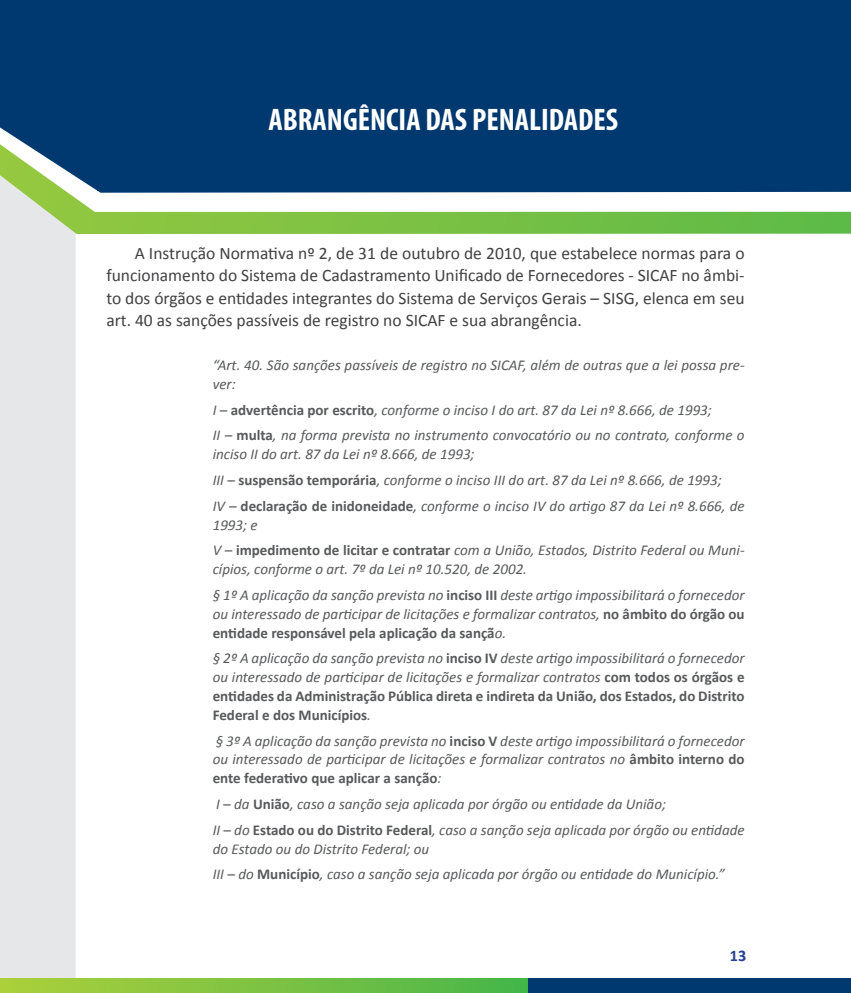
<style>
.page{position:relative;width:851px;height:993px;background:#fff}
.page>*{position:absolute;margin:0;border:0;box-sizing:border-box;transform-origin:0 0}
.t1{font:700 condensed 31.25px "Myriad Pro";color:#fff}
.t2{font:17.5px/22.5px "Calibri";color:#414042;text-align:justify}
.t3{font:700 16.25px "Calibri";color:#25408f}
.t4{font:italic 15px/18.8px "Calibri";color:#58595b}
.s1{font-weight:700;font-style:normal}
</style>
<div class="page">
<div style="left:0;top:234px;width:76px;height:744px;background:#e6e7e8"></div>
<svg style="left:1px;top:978px;width:527px;height:14px;background:#7ac242"></svg>
<div style="left:528px;top:978px;width:322px;height:14px;background:#003870"></div>
<svg style="left:0;top:212px;width:850px;height:22px;background:#80c351"></svg>
<svg style="left:0;top:193px;width:850px;height:19px"></svg>
<svg style="left:0;top:0;width:850px;height:193px;background:#28597d"></svg>
<div style="left:98px;top:0;width:752px;height:191px;background:#003870"></div>
<svg style="left:0;top:0;width:1px;height:14px"></svg>
<svg style="left:0;top:978px;width:1px;height:14px"></svg>
<h1 class="t1" style="left:268px;top:100px;width:351px">ABRANGÊNCIA DAS PENALIDADES</h1>
<p class="t2" style="left:106px;top:242px;width:639px;text-indent:28px">A Instrução Normativa nº 2, de 31 de outubro de 2010, que estabelece normas para o funcionamento do Sistema de Cadastramento Unificado de Fornecedores - SICAF no âmbi&shy;to dos órgãos e entidades integrantes do Sistema de Serviços Gerais – SISG, elenca em seu art. 40 as sanções passíveis de registro no SICAF e sua abrangência.</p>
<p class="t4" style="left:213px;top:355px;width:533px">“Art. 40. São sanções passíveis de registro no SICAF, além de outras que a lei possa pre&shy;ver:</p>
<p class="t4" style="left:213px;top:396px;width:533px;line-height:25.9px">I – <span class="s1">advertência por escrito</span>, conforme o inciso I do art. 87 da Lei nº 8.666, de 1993;<br>II – <span class="s1">multa</span>, na forma prevista no instrumento convocatório ou no contrato, conforme o</p>
<p class="t4" style="left:213px;top:440px;width:533px;line-height:25.9px">inciso II do art. 87 da Lei nº 8.666, de 1993;<br>III – <span class="s1">suspensão temporária</span>, conforme o inciso III do art. 87 da Lei nº 8.666, de 1993;<br>IV – <span class="s1">declaração de inidoneidade</span>, conforme o inciso IV do artigo 87 da Lei nº 8.666, de</p>
<p class="t4" style="left:213px;top:511px;width:533px;line-height:25.9px">1993; e<br>V – <span class="s1">impedimento de licitar e contratar</span> com a União, Estados, Distrito Federal ou Muni-</p>
<p class="t4" style="left:213px;top:555px;width:533px;line-height:25.9px">cípios, conforme o art. 7º da Lei nº 10.520, de 2002.<br>§ 1º A aplicação da sanção prevista no <span class="s1">inciso III</span> deste artigo impossibilitará o fornecedor</p>
<p class="t4" style="left:213px;top:603px;width:533px">ou interessado de participar de licitações e formalizar contratos, <span class="s1">no âmbito do órgão ou entidade responsável pela aplicação da sançã</span>o.</p>
<p class="t4" style="left:213px;top:648px;width:533px;text-align:justify">§ 2º A aplicação da sanção prevista no <span class="s1">inciso IV</span> deste artigo impossibilitará o fornecedor ou interessado de participar de licitações e formalizar contratos <span class="s1">com todos os órgãos e entidades da Administração Pública direta e indireta da União, dos Estados, do Distrito Federal e dos Municípios</span>.</p>
<p class="t4" style="left:213px;top:730px;width:533px;text-align:justify">§ 3º A aplicação da sanção prevista no <span class="s1">inciso V</span> deste artigo impossibilitará o fornecedor ou interessado de participar de licitações e formalizar contratos no <span class="s1">âmbito interno do ente federativo que aplicar a sanção</span>:</p>
<p class="t4" style="left:213px;top:790px;width:533px;line-height:25.9px">I – da <span class="s1">União</span>, caso a sanção seja aplicada por órgão ou entidade da União;<br>II – do <span class="s1">Estado ou do Distrito Federal</span>, caso a sanção seja aplicada por órgão ou entidade</p>
<p class="t4" style="left:213px;top:834px;width:513px;line-height:25.9px">do Estado ou do Distrito Federal; ou<br>III – do <span class="s1">Município</span>, caso a sanção seja aplicada por órgão ou entidade do Município.”</p>
<p class="t3" style="left:729px;top:944px;width:18px">13</p>
</div>
